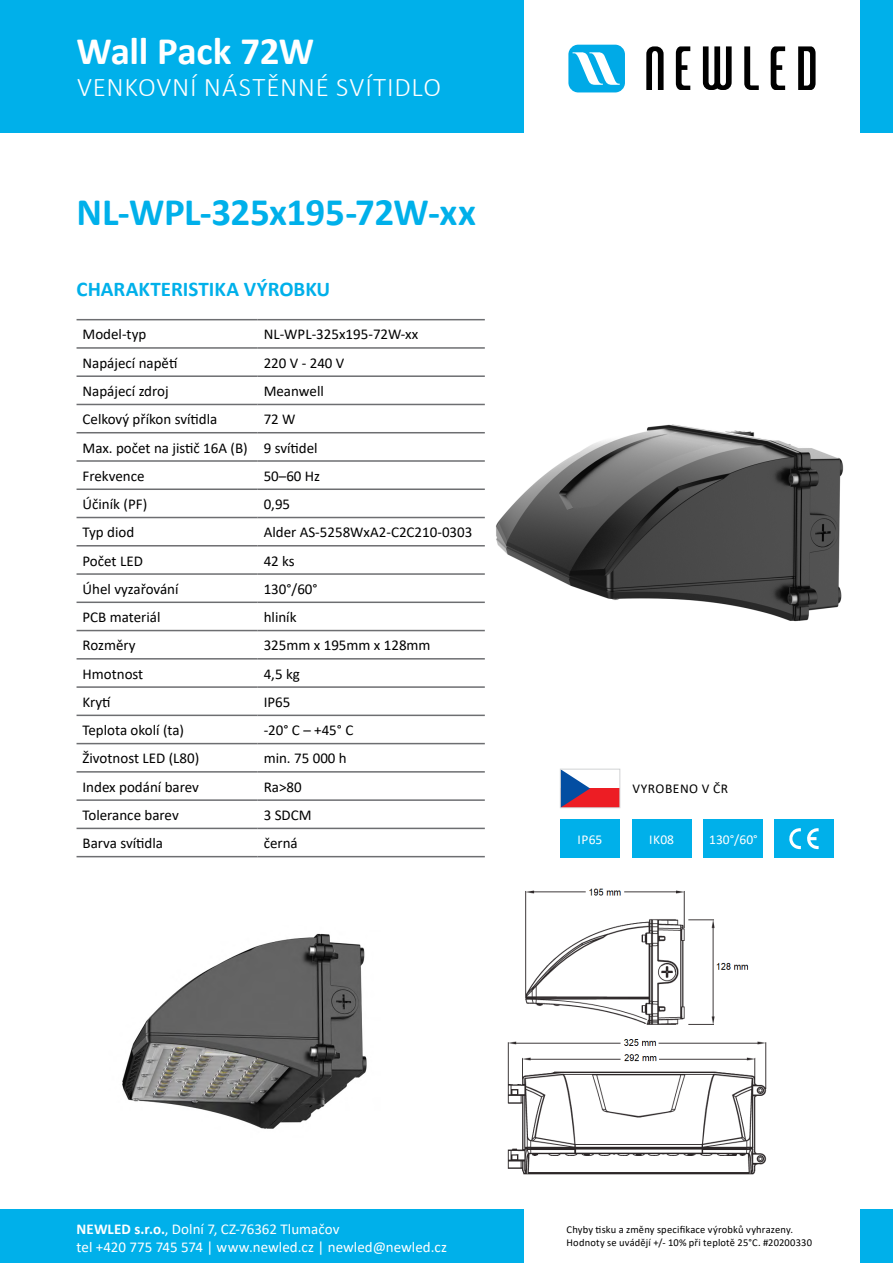
<style>
.page{position:relative;width:893px;height:1263px;background:#fff}
.page>*{position:absolute;margin:0;border:0;box-sizing:border-box;transform-origin:0 0}
.t1{font:700 39px "Calibri";letter-spacing:-.01em;color:#00b0ea}
.t2{font:700 39px "Calibri";letter-spacing:-.01em;color:#fff}
.t3{font:300 27px "Calibri";letter-spacing:.03em;color:#fff}
.t4{font:700 21px "Calibri";color:#00b0ea}
.t5{font:15px/28.2px "Calibri";color:#000}
.t6{font:15px/18px "Calibri";color:#fff}
.t7{font:13.5px "Calibri";color:#fff}
.t8{font:13.5px "Calibri";letter-spacing:.04em;color:#000}
.t9{font:10.5px/12.6px "Calibri";letter-spacing:.015em;color:#000}
.s1{font-weight:700}
</style>
<div class="page">
<img style="left:496px;top:424px;width:348px;height:198px">
<div style="left:0;top:0;width:523px;height:133px;background:#00b0ea"></div>
<div style="left:0;top:1210px;width:523px;height:53px;background:#00b0ea"></div>
<div style="left:861px;top:1210px;width:32px;height:53px;background:#00b0ea"></div>
<div style="left:861px;top:0;width:32px;height:133px;background:#00b0ea"></div>
<div style="left:568px;top:45px;width:57px;height:47px;background:#00aae7;border-radius:10px"></div>
<svg style="left:573px;top:52px;width:47px;height:33px"></svg>
<svg style="left:646px;top:46px;width:18px;height:44px"></svg>
<svg style="left:703px;top:46px;width:29px;height:44px"></svg>
<svg style="left:676px;top:46px;width:14px;height:44px"></svg>
<svg style="left:798px;top:46px;width:17px;height:44px"></svg>
<svg style="left:771px;top:46px;width:14px;height:44px"></svg>
<svg style="left:744px;top:46px;width:15px;height:44px"></svg>
<hr style="left:77px;top:319px;width:181px;height:1px;background:#6d6e71">
<hr style="left:258px;top:319px;width:227px;height:1px;background:#6d6e71">
<hr style="left:77px;top:347px;width:181px;height:2px;background:#6d6e71">
<hr style="left:258px;top:347px;width:227px;height:2px;background:#6d6e71">
<hr style="left:77px;top:375px;width:181px;height:2px;background:#6d6e71">
<hr style="left:258px;top:375px;width:227px;height:2px;background:#6d6e71">
<hr style="left:77px;top:404px;width:181px;height:1px;background:#6d6e71">
<hr style="left:258px;top:404px;width:227px;height:1px;background:#6d6e71">
<hr style="left:77px;top:432px;width:181px;height:1px;background:#6d6e71">
<hr style="left:258px;top:432px;width:227px;height:1px;background:#6d6e71">
<hr style="left:77px;top:460px;width:181px;height:2px;background:#6d6e71">
<hr style="left:258px;top:460px;width:227px;height:2px;background:#6d6e71">
<hr style="left:77px;top:488px;width:181px;height:2px;background:#6d6e71">
<hr style="left:258px;top:488px;width:227px;height:2px;background:#6d6e71">
<hr style="left:77px;top:517px;width:181px;height:1px;background:#6d6e71">
<hr style="left:258px;top:517px;width:227px;height:1px;background:#6d6e71">
<hr style="left:77px;top:545px;width:181px;height:1px;background:#6d6e71">
<hr style="left:258px;top:545px;width:227px;height:1px;background:#6d6e71">
<hr style="left:77px;top:573px;width:181px;height:2px;background:#6d6e71">
<hr style="left:258px;top:573px;width:227px;height:2px;background:#6d6e71">
<hr style="left:77px;top:601px;width:181px;height:2px;background:#6d6e71">
<hr style="left:258px;top:601px;width:227px;height:2px;background:#6d6e71">
<hr style="left:77px;top:630px;width:181px;height:1px;background:#6d6e71">
<hr style="left:258px;top:630px;width:227px;height:1px;background:#6d6e71">
<hr style="left:77px;top:658px;width:181px;height:1px;background:#6d6e71">
<hr style="left:258px;top:658px;width:227px;height:1px;background:#6d6e71">
<hr style="left:77px;top:686px;width:181px;height:2px;background:#6d6e71">
<hr style="left:258px;top:686px;width:227px;height:2px;background:#6d6e71">
<hr style="left:77px;top:715px;width:181px;height:1px;background:#6d6e71">
<hr style="left:258px;top:715px;width:227px;height:1px;background:#6d6e71">
<hr style="left:77px;top:743px;width:181px;height:1px;background:#6d6e71">
<hr style="left:258px;top:743px;width:227px;height:1px;background:#6d6e71">
<hr style="left:77px;top:771px;width:181px;height:2px;background:#6d6e71">
<hr style="left:258px;top:771px;width:227px;height:2px;background:#6d6e71">
<hr style="left:77px;top:799px;width:181px;height:2px;background:#6d6e71">
<hr style="left:258px;top:799px;width:227px;height:2px;background:#6d6e71">
<hr style="left:77px;top:828px;width:181px;height:1px;background:#6d6e71">
<hr style="left:258px;top:828px;width:227px;height:1px;background:#6d6e71">
<hr style="left:77px;top:856px;width:181px;height:1px;background:#6d6e71">
<hr style="left:258px;top:856px;width:227px;height:1px;background:#6d6e71">
<img style="left:122px;top:933px;width:245px;height:196px">
<img style="left:507px;top:888px;width:260px;height:287px">
<div style="left:560px;top:819px;width:60px;height:39px;background:#00b0ea"></div>
<div style="left:632px;top:819px;width:59px;height:39px;background:#00b0ea"></div>
<div style="left:704px;top:819px;width:59px;height:39px;background:#00b0ea"></div>
<div style="left:560px;top:788px;width:60px;height:20px;background:#ed1d24"></div>
<svg style="left:562px;top:771px;width:28px;height:35px"></svg>
<div style="left:560px;top:769px;width:60px;height:39px;border:1px solid #d1d3d4"></div>
<div style="left:774px;top:819px;width:60px;height:39px;background:#00b0ea"></div>
<svg style="left:789px;top:828px;width:30px;height:21px"></svg>
<h1 class="t2" style="left:77px;top:23px;width:239px">Wall Pack 72W</h1>
<h2 class="t3" style="left:77px;top:71px;width:366px">VENKOVNÍ NÁSTĚNNÉ SVÍTIDLO</h2>
<h1 class="t1" style="left:77px;top:184px;width:401px">NL-WPL-325x195-72W-xx</h1>
<h3 class="t4" style="left:77px;top:275px;width:255px">CHARAKTERISTIKA VÝROBKU</h3>
<p class="t5" style="left:83px;top:320px;width:65px">Model-typ</p>
<p class="t5" style="left:264px;top:320px;width:156px">NL-WPL-325x195-72W-xx</p>
<p class="t5" style="left:83px;top:348px;width:96px">Napájecí napětí</p>
<p class="t5" style="left:264px;top:348px;width:82px">220 V - 240 V</p>
<p class="t5" style="left:83px;top:376px;width:88px">Napájecí zdroj</p>
<p class="t5" style="left:264px;top:376px;width:62px">Meanwell</p>
<p class="t5" style="left:83px;top:405px;width:136px">Celkový příkon svítidla</p>
<p class="t5" style="left:83px;top:405px;width:237px;text-indent:181px">72 W<br>Max. počet na jistič 16A (B) 9 svítidel<br>Frekvence</p>
<p class="t5" style="left:264px;top:461px;width:58px">50–60 Hz</p>
<p class="t5" style="left:83px;top:490px;width:66px">Účiník (PF)</p>
<p class="t5" style="left:264px;top:490px;width:28px">0,95</p>
<p class="t5" style="left:83px;top:518px;width:53px">Typ diod</p>
<p class="t5" style="left:264px;top:518px;width:210px">Alder AS-5258WxA2-C2C210-0303</p>
<p class="t5" style="left:83px;top:546px;width:62px">Počet LED</p>
<p class="t5" style="left:264px;top:546px;width:33px">42 ks</p>
<p class="t5" style="left:83px;top:574px;width:98px">Úhel vyzařování</p>
<p class="t5" style="left:264px;top:574px;width:55px">130°/60°</p>
<p class="t5" style="left:83px;top:603px;width:79px">PCB materiál</p>
<p class="t5" style="left:264px;top:603px;width:34px">hliník</p>
<p class="t5" style="left:83px;top:631px;width:55px">Rozměry</p>
<p class="t5" style="left:264px;top:631px;width:168px">325mm x 195mm x 128mm</p>
<p class="t5" style="left:83px;top:659px;width:62px">Hmotnost</p>
<p class="t5" style="left:264px;top:659px;width:38px">4,5 kg</p>
<p class="t5" style="left:83px;top:687px;width:30px">Krytí</p>
<p class="t5" style="left:264px;top:687px;width:28px">IP65</p>
<p class="t5" style="left:83px;top:716px;width:103px">Teplota okolí (ta)</p>
<p class="t5" style="left:264px;top:716px;width:91px">-20° C – +45° C</p>
<p class="t5" style="left:83px;top:744px;width:118px">Životnost LED (L80)</p>
<p class="t5" style="left:264px;top:744px;width:85px">min. 75 000 h</p>
<p class="t5" style="left:83px;top:772px;width:118px">Index podání barev</p>
<p class="t5" style="left:264px;top:772px;width:40px">Ra&gt;80</p>
<p class="t5" style="left:83px;top:800px;width:98px">Tolerance barev</p>
<p class="t5" style="left:264px;top:800px;width:49px">3 SDCM</p>
<p class="t5" style="left:83px;top:829px;width:82px">Barva svítidla</p>
<p class="t5" style="left:264px;top:829px;width:36px">černá</p>
<p class="t7" style="left:578px;top:830px;width:26px">IP65</p>
<p class="t7" style="left:649px;top:830px;width:26px">IK08</p>
<p class="t7" style="left:709px;top:830px;width:50px">130°/60°</p>
<p class="t8" style="left:632px;top:779px;width:97px">VYROBENO V ČR</p>
<p class="t6" style="left:77px;top:1219px;width:372px"><span class="s1">NEWLED s.r.o.</span>, Dolní 7, CZ-76362 Tlumačov<br>tel +420 775 745 574 | www.newled.cz | newled@newled.cz</p>
<p class="t9" style="left:567px;top:1223px;width:247px">Chyby tisku a změny specifikace výrobků vyhrazeny.<br>Hodnoty se uvádějí +/- 10% při teplotě 25°C. #20200330</p>
</div>
